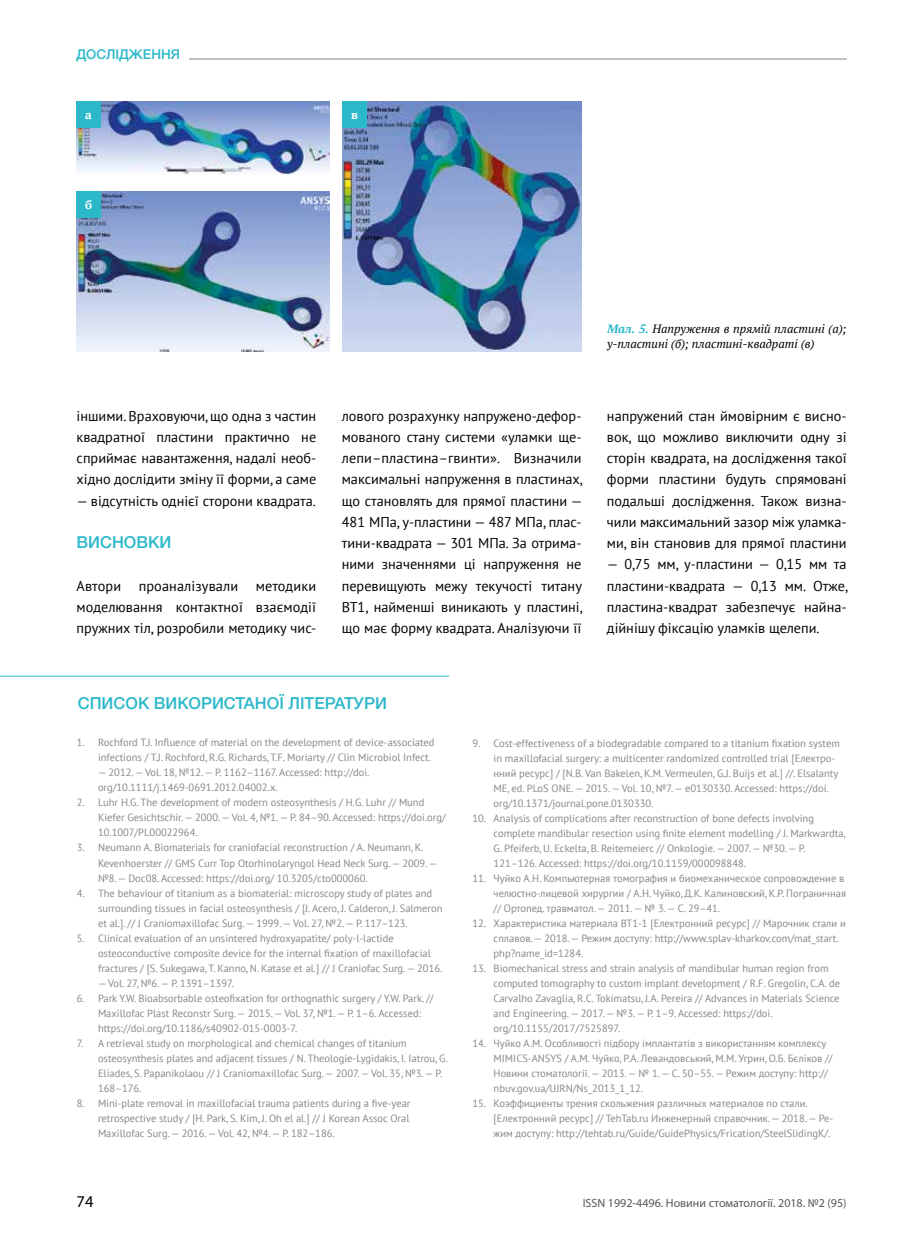
<style>
.page{position:relative;width:902px;height:1259px;background:#fff}
.page>*{position:absolute;margin:0;border:0;box-sizing:border-box;transform-origin:0 0}
.t1{font:500 16.5px "Helvetica Neue LTW1 G";color:#2bb8c9}
.t2{font:16.5px "Myriad Pro";color:#000}
.t3{font:14.25px/21.3px "PT Sans";color:#000;text-align:justify}
.t4{font:500 13.5px "Helvetica Neue LTW1 G";color:#2bb8c9}
.t5{font:italic 12px/15px "PT Serif";color:#000}
.t6{font:12px "Myriad Pro";color:#575756}
.t7{font:700 12px "PT Serif";color:#fff}
.t8{font:10.5px/15px "PT Sans";color:#878787}
.s1{font-weight:700;color:#2bb8c9}
</style>
<div class="page">
<hr style="left:77px;top:59px;width:769px;height:1px;background:#878787">
<div style="left:77px;top:40px;width:112px;height:27px;background:#fff"></div>
<img style="left:77px;top:102px;width:252px;height:72px">
<img style="left:77px;top:191px;width:252px;height:160px">
<img style="left:342px;top:102px;width:239px;height:249px">
<div style="left:77px;top:102px;width:24px;height:26px;background:#2bb8c9"></div>
<div style="left:77px;top:191px;width:24px;height:26px;background:#2bb8c9"></div>
<div style="left:342px;top:102px;width:25px;height:26px;background:#2bb8c9"></div>
<hr style="left:0;top:676px;width:449px;height:1px;background:#2bb8c9">
<p class="t4" style="left:77px;top:46px;width:105px">ДОСЛІДЖЕННЯ</p>
<p class="t7" style="left:85px;top:107px;width:8px">а</p>
<p class="t7" style="left:85px;top:197px;width:9px">б</p>
<p class="t7" style="left:351px;top:107px;width:8px">в</p>
<h2 class="t3" style="left:77px;top:404px;width:241px">іншими. Враховуючи, що одна з частин квадратної пластини практично не сприймає навантаження, надалі необ&shy;хідно дослідити зміну її форми, а саме</h2>
<h2 class="t3" style="left:77px;top:489px;width:241px">— відсутність однієї сторони квадрата.</h2>
<h1 class="t1" style="left:77px;top:532px;width:96px">ВИСНОВКИ</h1>
<h2 class="t3" style="left:77px;top:575px;width:241px">Автори проаналізували методики моделювання контактної взаємодії пружних тіл, розробили методику чис-</h2>
<p class="t5" style="left:607px;top:321px;width:241px"><span class="s1">Мал. 5.</span> Напруження в прямій пластині (а); у-пластині (б); пластині-квадраті (в)</p>
<p class="t3" style="left:342px;top:404px;width:242px">лового розрахунку напружено-дефор&shy;мованого стану системи «уламки ще&shy;лепи–пластина–гвинти». Визначили максимальні напруження в пластинах, що становлять для прямої пластини — 481 МПа, у-пластини — 487 МПа, плас&shy;тини-квадрата — 301 МПа. За отрима&shy;ними значеннями ці напруження не перевищують межу текучості титану ВТ1, найменші виникають у пластині, що має форму квадрата. Аналізуючи її</p>
<p class="t3" style="left:607px;top:404px;width:241px">напружений стан ймовірним є висно&shy;вок, що можливо виключити одну зі сторін квадрата, на дослідження такої форми пластини будуть спрямовані подальші дослідження. Також визна&shy;чили максимальний зазор між уламка&shy;ми, він становив для прямої пластини</p>
<h2 class="t3" style="left:607px;top:553px;width:242px">— 0,75 мм, y-пластини — 0,15 мм та пластини-квадрата — 0,13 мм. Отже, пластина-квадрат забезпечує найна&shy;дійнішу фіксацію уламків щелепи.</h2>
<h1 class="t1" style="left:78px;top:693px;width:310px">СПИСОК ВИКОРИСТАНОЇ ЛІТЕРАТУРИ</h1>
<p class="t8" style="left:98px;top:735px;width:338px;text-indent:-21px">1. Rochford T.J. Influence of material on the development of device-associated infections / T.J. Rochford, R.G. Richards, T.F. Moriarty // Clin Microbiol Infect.</p>
<p class="t8" style="left:98px;top:765px;width:273px">— 2012. — Vol. 18, №12. — P. 1162–1167. Accessed: http://doi. org/10.1111/j.1469-0691.2012.04002.x.</p>
<p class="t8" style="left:98px;top:795px;width:349px;text-indent:-21px">2. Luhr H.G. The development of modern osteosynthesis / H.G. Luhr // Mund<br>Kiefer Gesichtschir. — 2000. — Vol. 4, №1. — P. 84–90. Accessed: https://doi.org/<br>10.1007/PL00022964.</p>
<p class="t8" style="left:98px;top:840px;width:341px;text-indent:-21px">3. Neumann A. Biomaterials for craniofacial reconstruction / A. Neumann, K.<br>Kevenhoerster // GMS Curr Top Otorhinolaryngol Head Neck Surg. — 2009. — №8. — Doc08. Accessed: https://doi.org/ 10.3205/cto000060.</p>
<p class="t8" style="left:98px;top:885px;width:346px;text-indent:-21px">4. The behaviour of titanium as a biomaterial: microscopy study of plates and surrounding tissues in facial osteosynthesis / [J. Acero, J. Calderon, J. Salmeron et al.]. // J Craniomaxillofac Surg. — 1999. — Vol. 27, №2. — P. 117–123.</p>
<p class="t8" style="left:98px;top:930px;width:346px;text-indent:-21px">5. Clinical evaluation of an unsintered hydroxyapatite/ poly-l-lactide osteoconductive composite device for the internal fixation of maxillofacial fractures / [S. Sukegawa, T. Kanno, N. Katase et al.] // J Craniofac Surg. — 2016.</p>
<p class="t8" style="left:98px;top:975px;width:137px">— Vol. 27, №6. — P. 1391–1397.</p>
<p class="t8" style="left:98px;top:990px;width:337px;text-indent:-21px">6. Park Y.W. Bioabsorbable osteofixation for orthognathic surgery / Y.W. Park. //<br>Maxillofac Plast Reconstr Surg. — 2015. — Vol. 37, №1. — P. 1–6. Accessed: https://doi.org/10.1186/s40902-015-0003-7.</p>
<p class="t8" style="left:98px;top:1035px;width:351px;text-indent:-21px">7. A retrieval study on morphological and chemical changes of titanium osteosynthesis plates and adjacent tissues / N. Theologie-Lygidakis, I. Iatrou, G.<br>Eliades, S. Papanikolaou // J Craniomaxillofac Surg. — 2007. — Vol. 35, №3. — P.<br>168–176.</p>
<p class="t8" style="left:98px;top:1095px;width:314px;text-align:justify;text-indent:-21px">8. Mini-plate removal in maxillofacial trauma patients during a five-year retrospective study / [H. Park, S. Kim, J. Oh el al.] // J Korean Assoc Oral Maxillofac Surg. — 2016. — Vol. 42, №4. — P. 182–186.</p>
<p class="t8" style="left:493px;top:735px;width:348px;text-indent:-21px">9. Cost-effectiveness of a biodegradable compared to a titanium fixation system in maxillofacial surgery: a multicenter randomized controlled trial [Електро&shy;нний ресурс] / [N.B. Van Bakelen, K.M. Vermeulen, G.J. Buijs et al.] //. Elsalanty ME, ed. PLoS ONE. — 2015. — Vol. 10, №7. — e0130330. Accessed: https://doi. org/10.1371/journal.pone.0130330.</p>
<p class="t8" style="left:493px;top:810px;width:353px;text-indent:-21px">10. Analysis of complications after reconstruction of bone defects involving complete mandibular resection using finite element modelling / J. Markwardta, G. Pfeiferb, U. Eckelta, B. Reitemeierc // Onkologie. — 2007. — №30. — P.<br>121–126. Accessed: https://doi.org/10.1159/000098848.</p>
<p class="t8" style="left:493px;top:870px;width:354px;text-indent:-21px">11. Чуйко А.Н. Компьютерная томография и биомеханическое сопровождение в челюстно-лицевой хирургии / А.Н. Чуйко, Д.К. Калиновский, К.Р. Пограничная // Ортопед. травматол. — 2011. — № 3. — С. 29–41.</p>
<p class="t8" style="left:493px;top:915px;width:354px;text-indent:-21px">12. Характеристика материала ВТ1-1 [Електронний ресурс] // Марочник стали и сплавов. — 2018. — Режим доступу: http://www.splav-kharkov.com/mat_start. php?name_id=1284.</p>
<p class="t8" style="left:493px;top:960px;width:348px;text-indent:-21px">13. Biomechanical stress and strain analysis of mandibular human region from computed tomography to custom implant development / R.F. Gregolin, C.A. de Carvalho Zavaglia, R.C. Tokimatsu, J.A. Pereira // Advances in Materials Science and Engineering. — 2017. — №3. — P. 1–9. Accessed: https://doi. org/10.1155/2017/7525897.</p>
<p class="t8" style="left:493px;top:1035px;width:340px;text-indent:-21px">14. Чуйко А.М. Особливості підбору імплантатів з використанням комплексу MIMICS-ANSYS / А.М. Чуйко, Р.А. Левандовський, М.М. Угрин, О.Б. Бєліков // Новини стоматології. — 2013. — № 1. — С. 50–55. — Режим доступу: http:// nbuv.gov.ua/UJRN/Ns_2013_1_12.</p>
<p class="t8" style="left:493px;top:1095px;width:341px;text-indent:-21px">15. Коэффициенты трения скольжения различных материалов по стали. [Електронний ресурс] // TehTab.ru Инженерный справочник. — 2018. — Ре&shy;жим доступу: http://tehtab.ru/Guide/GuidePhysics/Frication/SteelSlidingK/.</p>
<h1 class="t2" style="left:77px;top:1191px;width:18px">74</h1>
<p class="t6" style="left:582px;top:1196px;width:265px">ISSN 1992-4496. Новини стоматології. 2018. №2 (95)</p>
</div>
